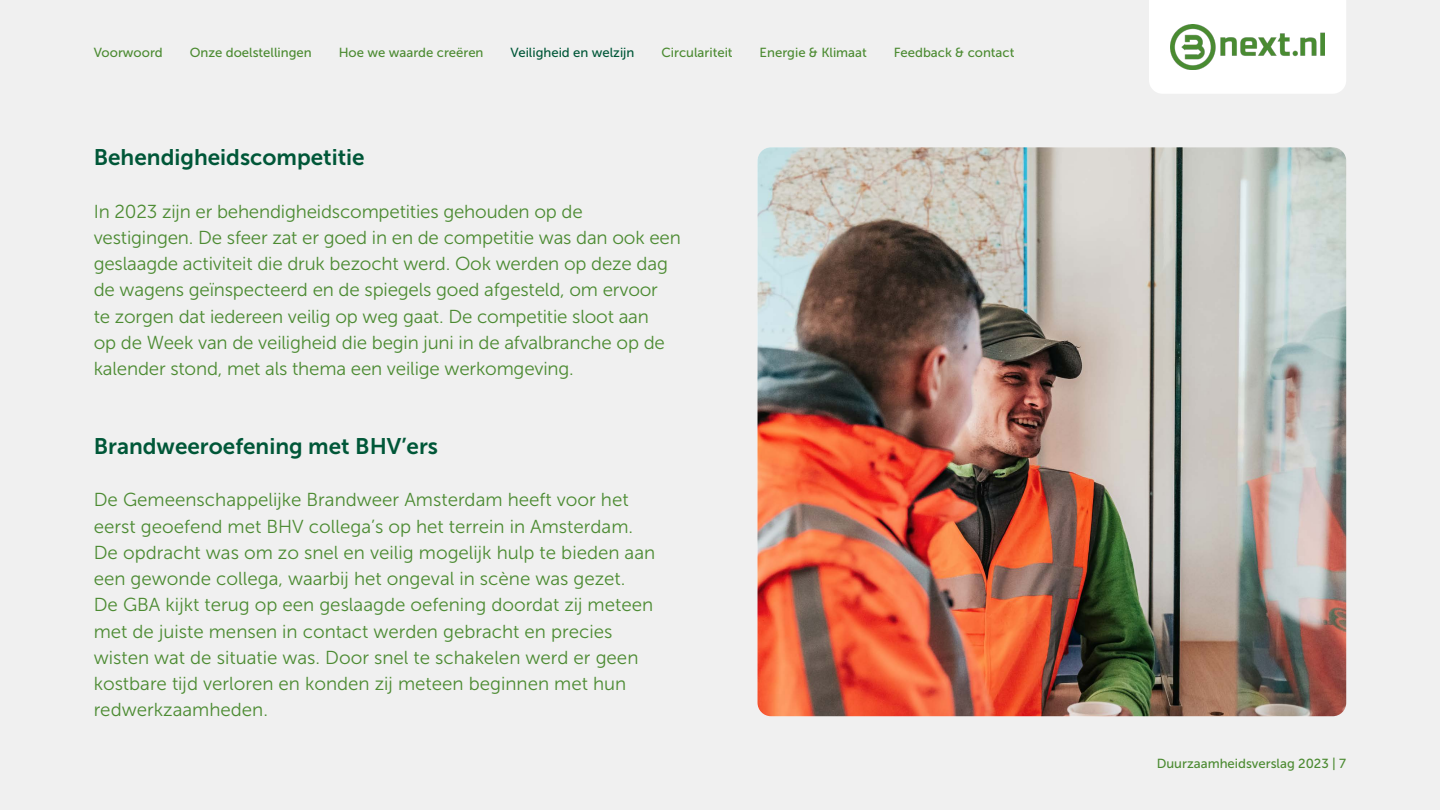
<style>
.page{position:relative;width:1440px;height:810px;background:#f0f0f0}
.page>*{position:absolute;margin:0;border:0;box-sizing:border-box;transform-origin:0 0}
.t1{font:22.5px "Museo Sans 700";color:#005738}
.t2{font:18.75px/26.2px "Museo Sans 300";color:#4c8b32}
.t3{font:13.12px "Museo Sans 500";color:#4c8b32}
.t4{font:13.12px "Museo Sans 500";color:#005738}
</style>
<div class="page">
<div style="left:1149px;top:0;width:197px;height:94px;background:#fff"></div>
<img style="left:1170px;top:24px;width:155px;height:46px">
<img style="left:758px;top:147px;width:588px;height:569px">
<p class="t3" style="left:94px;top:46px;width:71px">Voorwoord</p>
<p class="t3" style="left:190px;top:46px;width:123px">Onze doelstellingen</p>
<p class="t3" style="left:339px;top:46px;width:146px">Hoe we waarde creëren</p>
<p class="t4" style="left:511px;top:46px;width:125px">Veiligheid en welzijn</p>
<p class="t3" style="left:661px;top:46px;width:73px">Circulariteit</p>
<p class="t3" style="left:760px;top:46px;width:109px">Energie &amp; Klimaat</p>
<p class="t3" style="left:894px;top:46px;width:122px">Feedback &amp; contact</p>
<p class="t1" style="left:94px;top:145px;width:273px">Behendigheidscompetitie</p>
<p class="t2" style="left:94px;top:198px;width:589px">In 2023 zijn er behendigheidscompetities gehouden op de vestigingen. De sfeer zat er goed in en de competitie was dan ook een geslaagde activiteit die druk bezocht werd. Ook werden op deze dag de wagens geïnspecteerd en de spiegels goed afgesteld, om ervoor<br>te zorgen dat iedereen veilig op weg gaat. De competitie sloot aan<br>op de Week van de veiligheid die begin juni in de afvalbranche op de kalender stond, met als thema een veilige werkomgeving.</p>
<p class="t1" style="left:94px;top:433px;width:346px">Brandweeroefening met BHV’ers</p>
<p class="t2" style="left:94px;top:487px;width:563px">De Gemeenschappelijke Brandweer Amsterdam heeft voor het eerst geoefend met BHV collega’s op het terrein in Amsterdam.<br>De opdracht was om zo snel en veilig mogelijk hulp te bieden aan een gewonde collega, waarbij het ongeval in scène was gezet.<br>De GBA kijkt terug op een geslaagde oefening doordat zij meteen met de juiste mensen in contact werden gebracht en precies wisten wat de situatie was. Door snel te schakelen werd er geen kostbare tijd verloren en konden zij meteen beginnen met hun redwerkzaamheden.</p>
<p class="t3" style="left:1157px;top:756px;width:191px">Duurzaamheidsverslag 2023 | 7</p>
</div>
